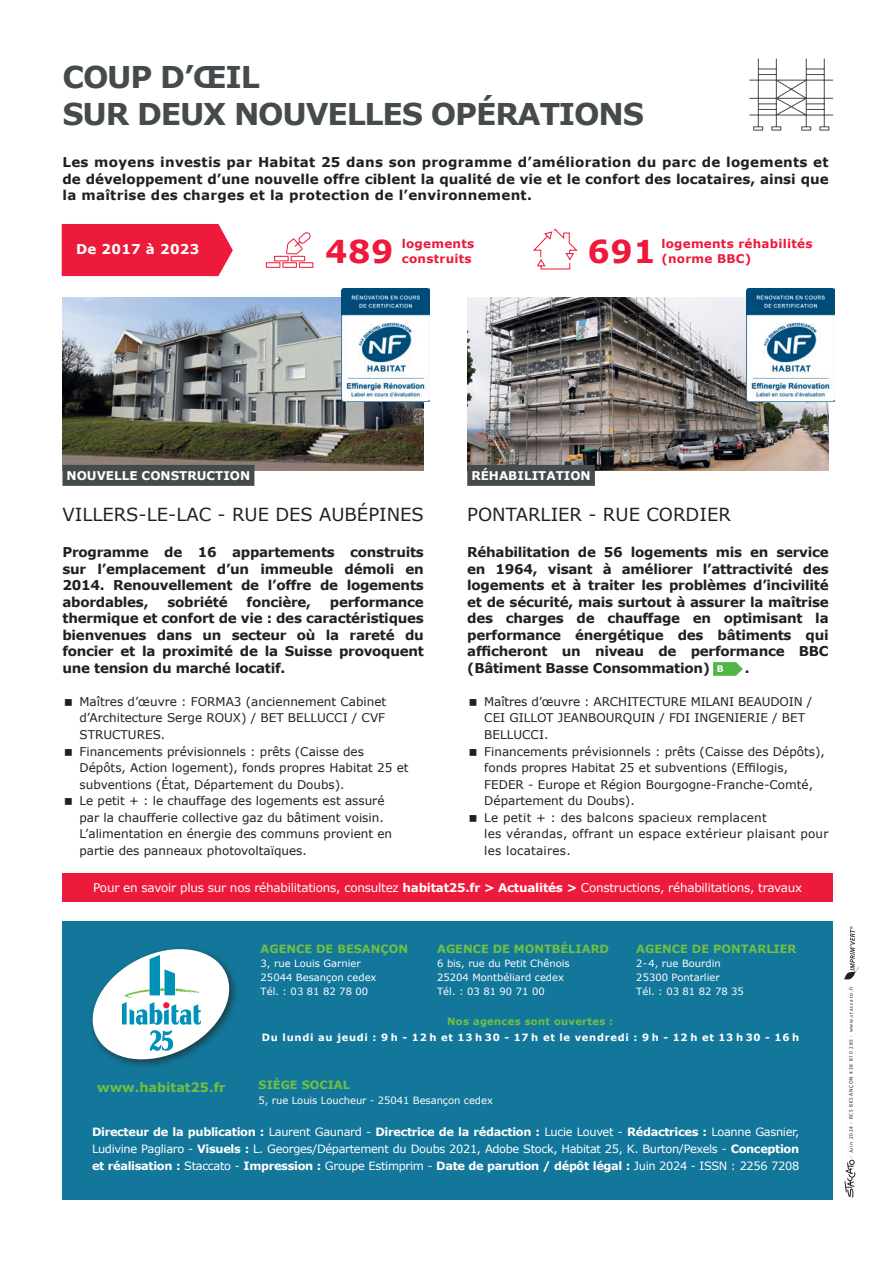
<style>
.page{position:relative;width:893px;height:1263px;background:#fff}
.page>*{position:absolute;margin:0;border:0;box-sizing:border-box;transform-origin:0 0}
.t1{font:700 31.5px "Verdana";letter-spacing:.02em;color:#ed1a3b}
.t2{font:700 30px "Verdana";letter-spacing:-.04em;color:#454b4d}
.t3{font:18px "Verdana";color:#231f20}
.t4{font:700 13.5px/16.5px "Verdana";letter-spacing:-.02em;color:#231f20;text-align:justify}
.t5{font:700 13.5px "Verdana";letter-spacing:.02em;color:#fff}
.t6{font:700 12.9px "Verdana";color:#71bf44}
.t7{font:12px/16.5px "Verdana";color:#231f20}
.t8{font:12px "Verdana";letter-spacing:-.02em;color:#fff}
.t9{font:12px/16.5px "Verdana";letter-spacing:.02em;color:#231f20}
.t10{font:700 12px "Verdana";letter-spacing:.02em;color:#ed1a3b}
.t11{font:700 12px "Verdana";color:#fff}
.t12{font:11.4px/17.1px "Verdana";letter-spacing:-.03em;color:#fff;text-align:justify}
.t13{font:700 11.4px "Verdana";color:#71bf44}
.t14{font:10.05px "Verdana";color:#fff}
.t15{font:700 10.05px "Verdana";letter-spacing:.07em;color:#fff}
.t16{font:700 10.05px "Verdana";letter-spacing:.03em;color:#71bf44}
.t17{font:700 9px "Verdana";color:#fff}
.t18{font:5.25px "Myriad Pro";letter-spacing:.15em;color:#231f20}
.s1{font-weight:700}
</style>
<div class="page">
<div style="left:62px;top:873px;width:771px;height:29px;background:#ed1a3b"></div>
<div style="left:62px;top:921px;width:771px;height:278px;background:#12779a"></div>
<svg style="left:844px;top:1160px;width:11px;height:38px"></svg>
<svg style="left:843px;top:926px;width:15px;height:54px"></svg>
<svg style="left:91px;top:948px;width:145px;height:118px"></svg>
<img style="left:62px;top:297px;width:362px;height:174px">
<img style="left:467px;top:297px;width:362px;height:174px">
<img style="left:341px;top:289px;width:89px;height:113px">
<img style="left:746px;top:289px;width:88px;height:113px">
<svg style="left:749px;top:58px;width:85px;height:73px"></svg>
<div style="left:62px;top:465px;width:192px;height:21px;background:#454b4d"></div>
<div style="left:467px;top:465px;width:128px;height:21px;background:#454b4d"></div>
<svg style="left:61px;top:224px;width:172px;height:53px"></svg>
<svg style="left:265px;top:232px;width:49px;height:36px"></svg>
<svg style="left:533px;top:228px;width:45px;height:42px"></svg>
<svg style="left:713px;top:662px;width:30px;height:14px"></svg>
<p class="t2" style="left:62px;top:57px;width:199px">COUP D’ŒIL</p>
<p class="t2" style="left:62px;top:95px;width:583px">SUR DEUX NOUVELLES OPÉRATIONS</p>
<p class="t4" style="left:62px;top:154px;width:768px">Les moyens investis par Habitat 25 dans son programme d’amélioration du parc de logements et de développement d’une nouvelle offre ciblent la qualité de vie et le confort des locataires, ainsi que la maîtrise des charges et la protection de l’environnement.</p>
<p class="t5" style="left:76px;top:241px;width:125px">De 2017 à 2023</p>
<p class="t1" style="left:325px;top:231px;width:70px">489</p>
<p class="t10" style="left:402px;top:236px;width:74px">logements</p>
<p class="t10" style="left:402px;top:251px;width:71px">construits</p>
<p class="t1" style="left:587px;top:231px;width:70px">691</p>
<p class="t10" style="left:661px;top:236px;width:153px">logements réhabilités</p>
<p class="t10" style="left:661px;top:251px;width:91px">(norme BBC)</p>
<p class="t11" style="left:67px;top:468px;width:185px">NOUVELLE CONSTRUCTION</p>
<p class="t11" style="left:471px;top:468px;width:121px">RÉHABILITATION</p>
<p class="t3" style="left:62px;top:503px;width:363px">VILLERS-LE-LAC - RUE DES AUBÉPINES</p>
<p class="t3" style="left:467px;top:503px;width:265px">PONTARLIER - RUE CORDIER</p>
<p class="t4" style="left:62px;top:544px;width:363px">Programme de 16 appartements construits sur l’emplacement d’un immeuble démoli en 2014. Renouvellement de l’offre de logements abordables,</p>
<p class="t4" style="left:167px;top:594px;width:62px">sobriété</p>
<p class="t4" style="left:247px;top:594px;width:66px">foncière,</p>
<p class="t4" style="left:62px;top:594px;width:363px;text-indent:267px">performance thermique et confort de vie : des caractéristiques bienvenues dans un secteur où la rareté du foncier et la proximité de la Suisse provoquent une tension du marché locatif.</p>
<p class="t7" style="left:79px;top:693px;width:308px;text-align:justify">Maîtres d’œuvre : FORMA3 (anciennement Cabinet d’Architecture Serge ROUX) / BET BELLUCCI / CVF STRUCTURES.</p>
<p class="t7" style="left:79px;top:743px;width:331px">Financements prévisionnels : prêts (Caisse des<br>Dépôts, Action logement), fonds propres Habitat 25 et subventions (État, Département du Doubs).</p>
<p class="t7" style="left:79px;top:792px;width:314px">Le petit + : le chauffage des logements est assuré par la chaufferie collective gaz du bâtiment voisin.<br>L’alimentation en énergie des communs provient en partie des panneaux photovoltaïques.</p>
<p class="t4" style="left:467px;top:544px;width:363px">Réhabilitation de 56 logements mis en service en 1964, visant à améliorer l’attractivité des logements et à traiter les problèmes d’incivilité et de sécurité, mais surtout à assurer la maîtrise des charges de chauffage en optimisant la performance énergétique des bâtiments qui afficheront un niveau de performance BBC (Bâtiment Basse Consommation)</p>
<p class="t17" style="left:717px;top:663px;width:8px">B</p>
<p class="t4" style="left:745px;top:660px;width:6px">.</p>
<p class="t7" style="left:484px;top:693px;width:329px">Maîtres d’œuvre : ARCHITECTURE MILANI BEAUDOIN /<br>CEI GILLOT JEANBOURQUIN / FDI INGENIERIE / BET<br>BELLUCCI.</p>
<p class="t7" style="left:484px;top:743px;width:342px">Financements prévisionnels : prêts (Caisse des Dépôts), fonds propres Habitat 25 et subventions (Effilogis, FEDER - Europe et Région Bourgogne-Franche-Comté, Département du Doubs).</p>
<p class="t9" style="left:484px;top:809px;width:346px">Le petit + : des balcons spacieux remplacent<br>les vérandas, offrant un espace extérieur plaisant pour les locataires.</p>
<p class="t8" style="left:93px;top:880px;width:711px">Pour en savoir plus sur nos réhabilitations, consultez <span class="s1">habitat25.fr &gt; Actualités &gt;</span> Constructions, réhabilitations, travaux</p>
<p class="t13" style="left:261px;top:941px;width:149px">AGENCE DE BESANÇON</p>
<p class="t14" style="left:261px;top:957px;width:102px">3, rue Louis Garnier</p>
<p class="t14" style="left:261px;top:971px;width:117px">25044 Besançon cedex</p>
<p class="t14" style="left:261px;top:985px;width:109px">Tél. : 03 81 82 78 00</p>
<p class="t13" style="left:437px;top:941px;width:173px">AGENCE DE MONTBÉLIARD</p>
<p class="t14" style="left:437px;top:957px;width:134px">6 bis, rue du Petit Chênois</p>
<p class="t14" style="left:437px;top:971px;width:128px">25204 Montbéliard cedex</p>
<p class="t14" style="left:437px;top:985px;width:109px">Tél. : 03 81 90 71 00</p>
<p class="t16" style="left:447px;top:1014px;width:168px">Nos agences sont ouvertes :</p>
<p class="t13" style="left:636px;top:941px;width:162px">AGENCE DE PONTARLIER</p>
<p class="t14" style="left:636px;top:957px;width:86px">2-4, rue Bourdin</p>
<p class="t14" style="left:636px;top:971px;width:85px">25300 Pontarlier</p>
<p class="t14" style="left:636px;top:985px;width:109px">Tél. : 03 81 82 78 35</p>
<p class="t15" style="left:262px;top:1030px;width:539px">Du lundi au jeudi : 9 h - 12 h et 13 h 30 - 17 h et le vendredi : 9 h - 12 h et 13 h 30 - 16 h</p>
<p class="t13" style="left:259px;top:1078px;width:93px">SIÈGE SOCIAL</p>
<p class="t14" style="left:259px;top:1093px;width:236px">5, rue Louis Loucheur - 25041 Besançon cedex</p>
<p class="t6" style="left:97px;top:1079px;width:130px">www.habitat25.fr</p>
<p class="t12" style="left:92px;top:1123px;width:709px"><span class="s1">Directeur de la publication :</span> Laurent Gaunard - <span class="s1">Directrice de la rédaction :</span> Lucie Louvet - <span class="s1">Rédactrices :</span> Loanne Gasnier, Ludivine Pagliaro - <span class="s1">Visuels :</span> L. Georges/Département du Doubs 2021, Adobe Stock, Habitat 25, K. Burton/Pexels - <span class="s1">Conception et réalisation :</span> Staccato - <span class="s1">Impression :</span> Groupe Estimprim - <span class="s1">Date de parution / dépôt légal :</span> Juin 2024 - ISSN : 2256 7208</p>
<p class="t18" style="left:848px;top:1157px;width:173px;rotate:-90deg">- Juin 2024 - RCS BESANÇON 438 810 285 - www.staccato.fr</p>
</div>
